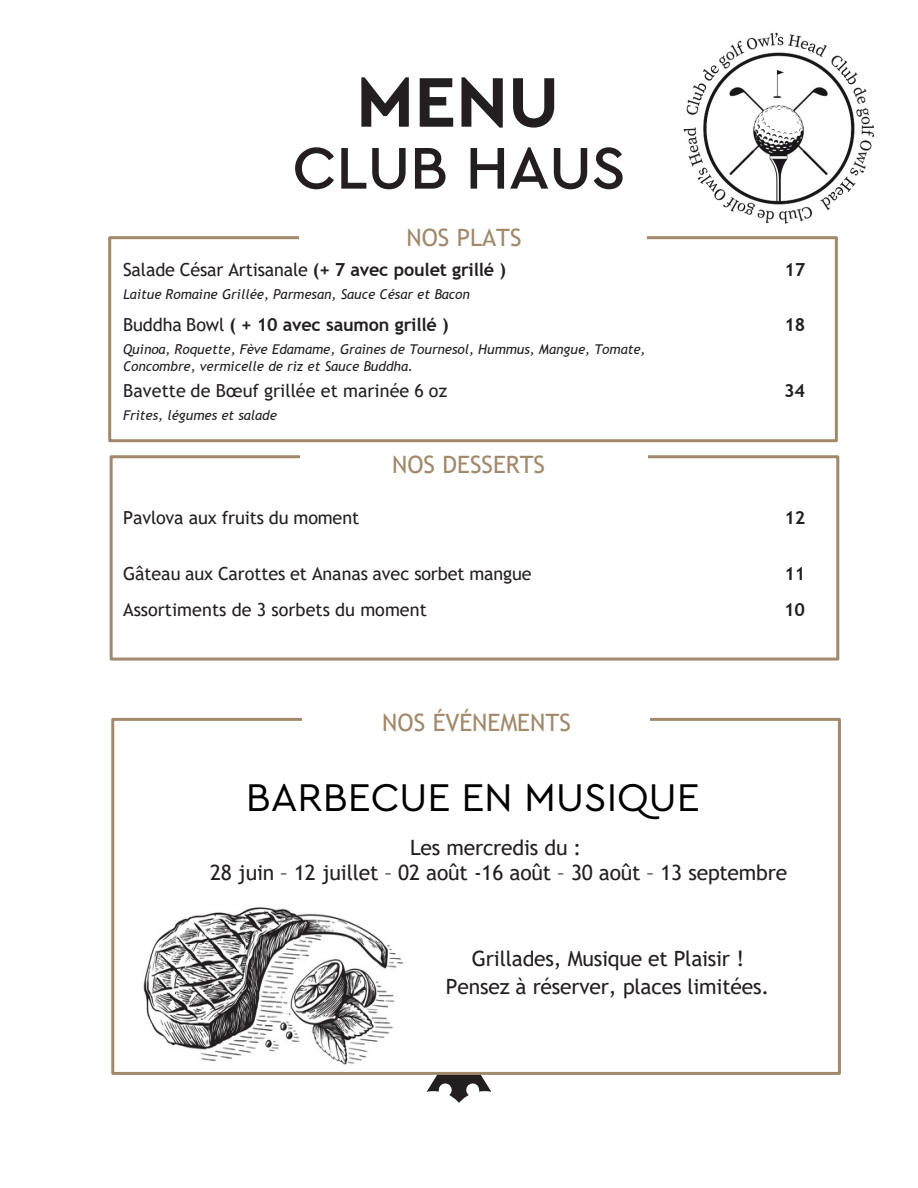
<style>
.page{position:relative;width:918px;height:1188px;background:#fff}
.page>*{position:absolute;margin:0;border:0;box-sizing:border-box;transform-origin:0 0}
.t1{font:700 73.5px "Cera Pro";color:#231f20}
.t2{font:500 61.5px "Cera Pro";letter-spacing:-.005em;color:#231f20}
.t3{font:40.5px "Cera Pro";color:#000}
.t4{font:24px "Trebuchet MS";color:#a1896b}
.t5{font:21px "Trebuchet MS";letter-spacing:-.01em;color:#231f20}
.t6{font:18px "Trebuchet MS";letter-spacing:-.005em;color:#231f20}
.t7{font:700 18px "Trebuchet MS";letter-spacing:-.015em;color:#231f20}
.t8{font:italic 13.5px/16.2px "Trebuchet MS";color:#231f20}
.s1{font-weight:700}
.s2{font-weight:400}
</style>
<div class="page">
<div style="left:108px;top:236px;width:730px;height:206px;border:3px solid #a1896b"></div>
<div style="left:299px;top:228px;width:348px;height:16px;background:#fff"></div>
<svg style="left:427px;top:1075px;width:64px;height:28px"></svg>
<div style="left:110px;top:455px;width:729px;height:206px;border:3px solid #a1896b"></div>
<div style="left:301px;top:447px;width:347px;height:16px;background:#fff"></div>
<img style="left:143px;top:907px;width:261px;height:158px">
<div style="left:111px;top:718px;width:730px;height:357px;border:3px solid #a1896b"></div>
<div style="left:302px;top:703px;width:348px;height:27px;background:#fff"></div>
<img style="left:683px;top:32px;width:192px;height:192px">
<h2 class="t1" style="left:356px;top:58px;width:205px">MENU</h2>
<p class="t2" style="left:292px;top:131px;width:335px">CLUB HAUS</p>
<p class="t4" style="left:406px;top:222px;width:117px">NOS PLATS</p>
<p class="t6" style="left:123px;top:258px;width:384px">Salade César Artisanale <span class="s1">(+ 7 avec poulet grillé )</span></p>
<p class="t8" style="left:123px;top:286px;width:348px">Laitue Romaine Grillée, Parmesan, Sauce César et Bacon</p>
<p class="t7" style="left:123px;top:314px;width:327px"><span class="s2">Buddha Bowl</span> ( + 10 avec saumon grillé )</p>
<p class="t8" style="left:123px;top:342px;width:524px">Quinoa, Roquette, Fève Edamame, Graines de Tournesol, Hummus, Mangue, Tomate,<br>Concombre, vermicelle de riz et Sauce Buddha.</p>
<p class="t7" style="left:785px;top:258px;width:22px">17</p>
<p class="t7" style="left:785px;top:314px;width:22px">18</p>
<p class="t6" style="left:123px;top:379px;width:326px">Bavette de Bœuf grillée et marinée 6 oz</p>
<p class="t7" style="left:784px;top:379px;width:22px">34</p>
<p class="t8" style="left:123px;top:407px;width:155px">Frites, légumes et salade</p>
<p class="t4" style="left:392px;top:449px;width:154px">NOS DESSERTS</p>
<p class="t6" style="left:123px;top:506px;width:238px">Pavlova aux fruits du moment</p>
<p class="t7" style="left:785px;top:506px;width:22px">12</p>
<p class="t6" style="left:123px;top:562px;width:410px">Gâteau aux Carottes et Ananas avec sorbet mangue</p>
<p class="t7" style="left:785px;top:562px;width:22px">11</p>
<p class="t6" style="left:123px;top:599px;width:305px">Assortiments de 3 sorbets du moment</p>
<p class="t7" style="left:784px;top:599px;width:22px">10</p>
<p class="t4" style="left:382px;top:707px;width:190px">NOS ÉVÉNEMENTS</p>
<p class="t3" style="left:246px;top:774px;width:456px">BARBECUE EN MUSIQUE</p>
<p class="t5" style="left:410px;top:834px;width:173px">Les mercredis du :</p>
<p class="t5" style="left:210px;top:859px;width:579px">28 juin – 12 juillet – 02 août -16 août – 30 août – 13 septembre</p>
<p class="t5" style="left:472px;top:945px;width:274px">Grillades, Musique et Plaisir !</p>
<p class="t5" style="left:446px;top:973px;width:325px">Pensez à réserver, places limitées.</p>
</div>
